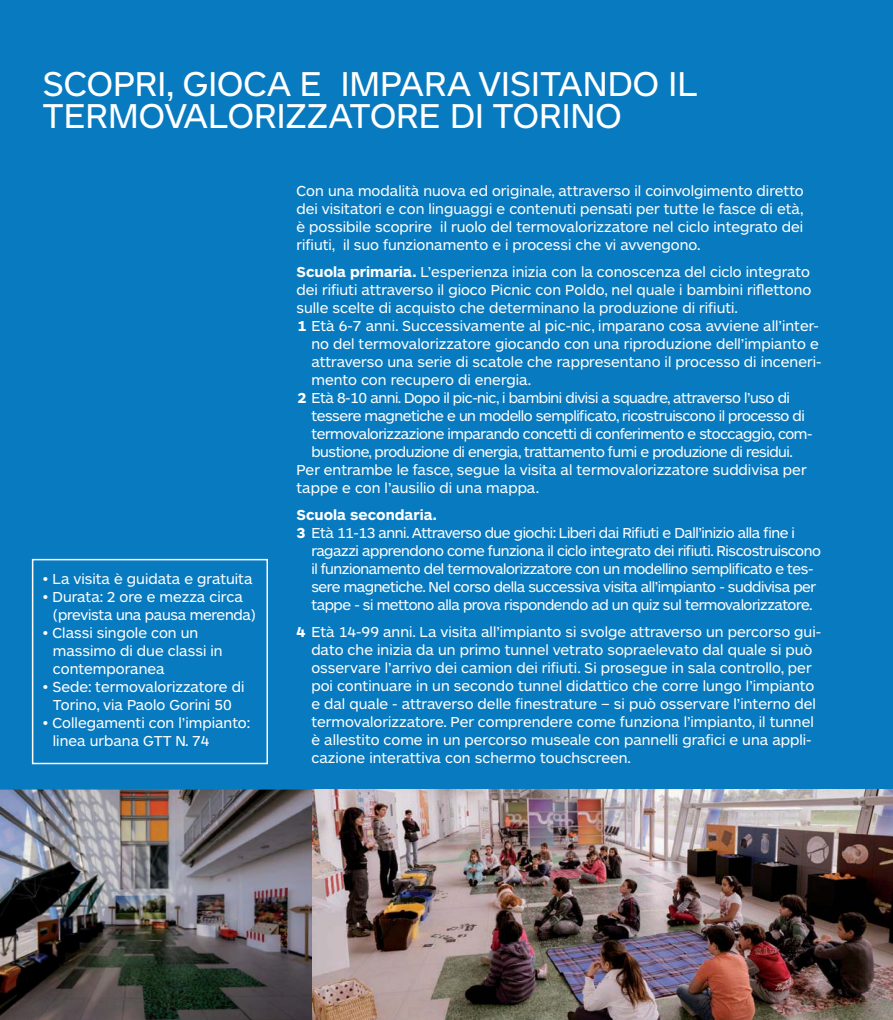
<style>
.page{position:relative;width:893px;height:1020px;background:#fff}
.page>*{position:absolute;margin:0;border:0;box-sizing:border-box;transform-origin:0 0}
.t1{font:35.85px/32.4px "ARS Maquette";color:#fff}
.t2{font:15px/18px "ARS Maquette";color:#fff}
.t3{font:15px "ARS Maquette";letter-spacing:-.03em;color:#fff}
.t4{font:15px/18px "ARS Maquette";letter-spacing:-.02em;color:#fff}
.t5{font:700 15px "ARS Maquette";color:#fff}
.s1{font-weight:700}
</style>
<div class="page">
<div style="left:0;top:0;width:892px;height:1020px;background:#087ac0"></div>
<img style="left:0;top:790px;width:892px;height:230px">
<div style="left:32px;top:559px;width:236px;height:205px;border:2px solid #fff"></div>
<h1 class="t1" style="left:42px;top:70px;width:656px">SCOPRI, GIOCA E IMPARA VISITANDO IL<br>TERMOVALORIZZATORE DI TORINO</h1>
<p class="t2" style="left:42px;top:571px;width:212px">• La visita è guidata e gratuita</p>
<p class="t4" style="left:53px;top:589px;width:204px;text-indent:-10px">• Durata: 2 ore e mezza circa (prevista una pausa merenda)</p>
<p class="t2" style="left:53px;top:625px;width:171px;text-indent:-10px">• Classi singole con un massimo di due classi in contemporanea</p>
<p class="t2" style="left:42px;top:679px;width:203px;text-align:center">• Sede: termovalorizzatore di<br>Torino, via Paolo Gorini 50</p>
<p class="t2" style="left:53px;top:715px;width:199px;text-indent:-10px">• Collegamenti con l’impianto: linea urbana GTT N. 74</p>
<p class="t2" style="left:296px;top:183px;width:509px;text-align:justify">Con una modalità nuova ed originale, attraverso il coinvolgimento diretto dei visitatori e con linguaggi e contenuti pensati per tutte le fasce di età, è possibile scoprire il ruolo del termovalorizzatore nel ciclo integrato dei rifiuti, il suo funzionamento e i processi che vi avvengono.</p>
<p class="t2" style="left:296px;top:264px;width:515px"><span class="s1">Scuola primaria.</span> L’esperienza inizia con la conoscenza del ciclo integrato</p>
<p class="t2" style="left:296px;top:282px;width:516px">dei rifiuti attraverso il gioco Picnic con Poldo, nel quale i bambini riflettono</p>
<p class="t2" style="left:296px;top:300px;width:443px">sulle scelte di acquisto che determinano la produzione di rifiuti.</p>
<p class="t2" style="left:297px;top:318px;width:523px"><span class="s1">1</span> Età 6-7 anni. Successivamente al pic-nic, imparano cosa avviene all’inter-</p>
<p class="t2" style="left:311px;top:336px;width:509px">no del termovalorizzatore giocando con una riproduzione dell’impianto e</p>
<p class="t2" style="left:311px;top:354px;width:511px">attraverso una serie di scatole che rappresentano il processo di inceneri-</p>
<p class="t2" style="left:311px;top:372px;width:221px">mento con recupero di energia.</p>
<p class="t3" style="left:297px;top:393px;width:494px"><span class="s1">2</span> Età 8-10 anni. Dopo il pic-nic, i bambini divisi a squadre, attraverso l’uso di</p>
<p class="t3" style="left:311px;top:411px;width:495px">tessere magnetiche e un modello semplificato, ricostruiscono il processo di</p>
<p class="t3" style="left:311px;top:429px;width:502px">termovalorizzazione imparando concetti di conferimento e stoccaggio, com-</p>
<p class="t3" style="left:311px;top:447px;width:483px">bustione, produzione di energia, trattamento fumi e produzione di residui.</p>
<p class="t2" style="left:296px;top:462px;width:511px">Per entrambe le fasce, segue la visita al termovalorizzatore suddivisa per</p>
<p class="t2" style="left:296px;top:480px;width:244px">tappe e con l’ausilio di una mappa.</p>
<p class="t5" style="left:296px;top:510px;width:142px">Scuola secondaria.</p>
<p class="t3" style="left:296px;top:528px;width:500px"><span class="s1">3</span> Età 11-13 anni. Attraverso due giochi: Liberi dai Rifiuti e Dall’inizio alla fine i</p>
<p class="t3" style="left:311px;top:546px;width:511px">ragazzi apprendono come funziona il ciclo integrato dei rifiuti. Riscostruiscono</p>
<p class="t3" style="left:311px;top:564px;width:503px">il funzionamento del termovalorizzatore con un modellino semplificato e tes-</p>
<p class="t3" style="left:311px;top:582px;width:506px">sere magnetiche. Nel corso della successiva visita all’impianto - suddivisa per</p>
<p class="t3" style="left:311px;top:600px;width:502px">tappe - si mettono alla prova rispondendo ad un quiz sul termovalorizzatore.</p>
<p class="t2" style="left:311px;top:624px;width:511px;text-indent:-15px"><span class="s1">4</span> Età 14-99 anni. La visita all’impianto si svolge attraverso un percorso gui&shy;dato che inizia da un primo tunnel vetrato sopraelevato dal quale si può osservare l’arrivo dei camion dei rifiuti. Si prosegue in sala controllo, per poi continuare in un secondo tunnel didattico che corre lungo l’impianto e dal quale - attraverso delle finestrature – si può osservare l’interno del termovalorizzatore. Per comprendere come funziona l’impianto, il tunnel è allestito come in un percorso museale con pannelli grafici e una appli&shy;cazione interattiva con schermo touchscreen.</p>
</div>
